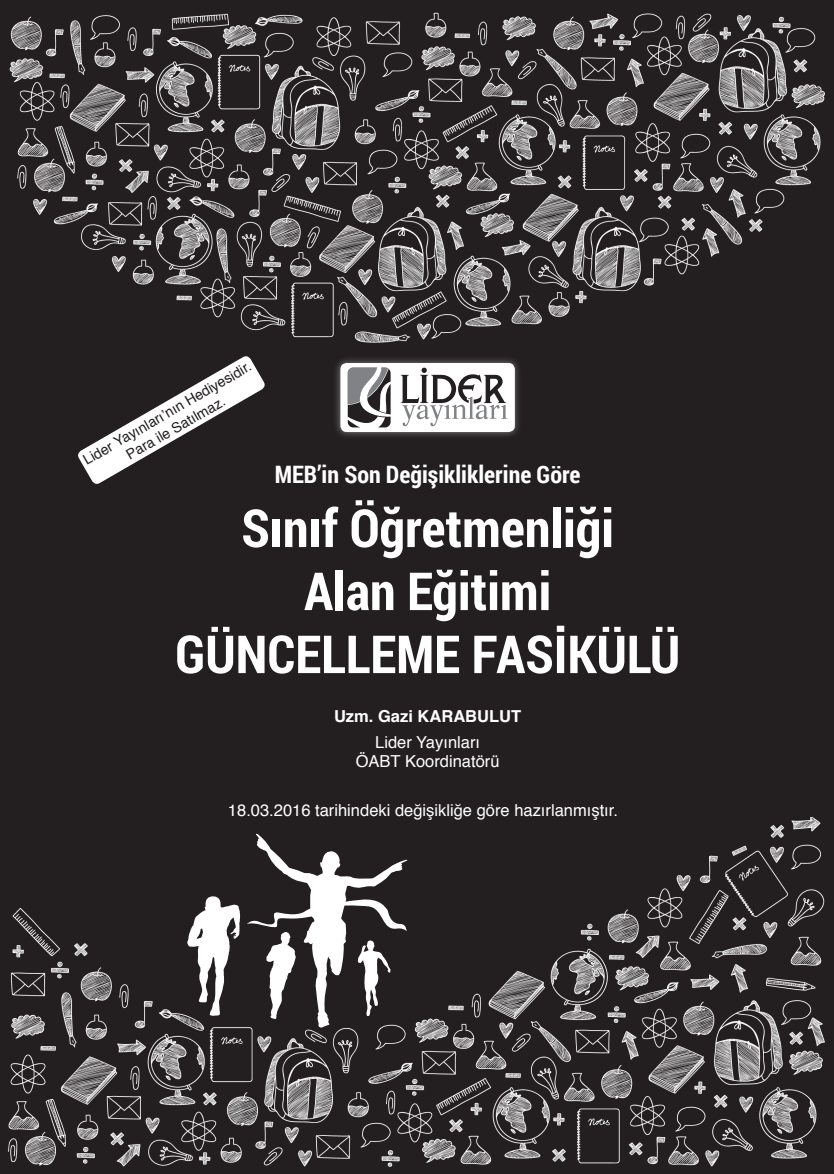
<style>
.page{position:relative;width:834px;height:1174px;background:#fff}
.page>*{position:absolute;margin:0;border:0;box-sizing:border-box;transform-origin:0 0}
.t1{font:700 52.5px/63px "Roboto Condensed";color:#fff;text-align:center}
.t2{font:700 24px "Roboto Condensed";color:#fff}
.t3{font:16.5px/18.9px "Helvetica";color:#fff;text-align:center}
.t4{font:700 16.5px "Helvetica";color:#fff}
.t5{font:14.25px/17.1px "Helvetica";color:#231f20;text-align:center}
</style>
<div class="page">
<div style="left:1px;top:1px;width:832px;height:1172px;background:#231f20"></div>
<div style="left:332px;top:355px;width:190px;height:84px;background:#fff;opacity:.4"></div>
<div style="left:340px;top:363px;width:174px;height:69px;background:#fff;border-radius:6px"></div>
<svg style="left:348px;top:367px;width:42px;height:60px"></svg>
<svg style="left:400px;top:368px;width:107px;height:58px"></svg>
<svg style="left:78px;top:356px;width:187px;height:128px"></svg>
<img style="left:0;top:0;width:832px;height:348px">
<img style="left:0;top:817px;width:833px;height:357px">
<p class="t5" style="left:80px;top:454px;width:193px;rotate:-30deg">Lider Yayınları’nın Hediyesidir.<br>Para ile Satılmaz.</p>
<h2 class="t2" style="left:275px;top:457px;width:307px">MEB’in Son Değişikliklerine Göre</h2>
<h1 class="t1" style="left:175px;top:495px;width:506px">Sınıf Öğretmenliği<br>Alan Eğitimi<br>GÜNCELLEME FASİKÜLÜ</h1>
<p class="t4" style="left:334px;top:702px;width:188px">Uzm. Gazi KARABULUT</p>
<p class="t3" style="left:355px;top:733px;width:145px">Lider Yayınları<br>ÖABT Koordinatörü</p>
<p class="t3" style="left:228px;top:801px;width:391px">18.03.2016 tarihindeki değişikliğe göre hazırlanmıştır.</p>
</div>
